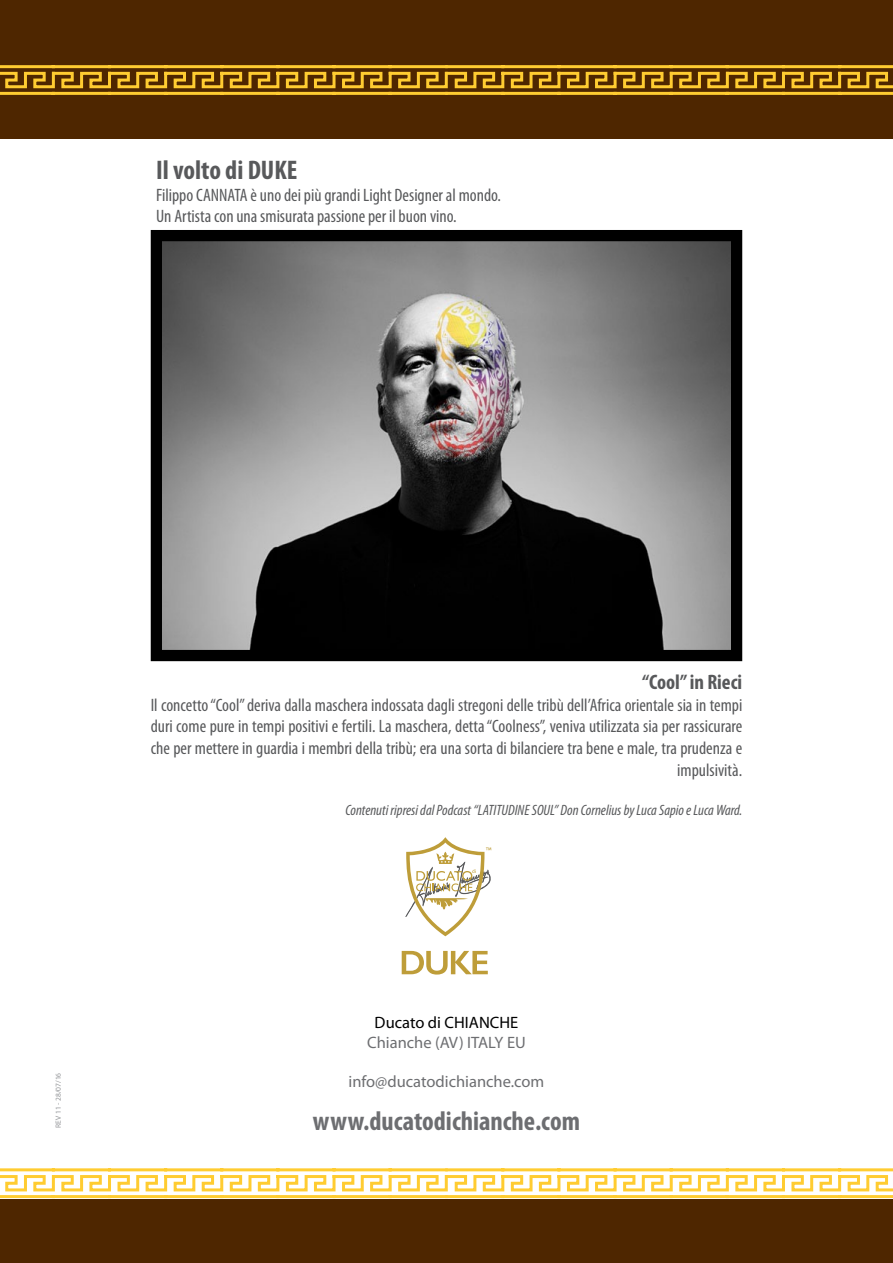
<style>
.page{position:relative;width:893px;height:1263px;background:#fff}
.page>*{position:absolute;margin:0;border:0;box-sizing:border-box;transform-origin:0 0}
.t1{font:700 condensed 27px "Myriad Pro";color:#6d6e71}
.t2{font:700 condensed 27px "Myriad Pro";color:#58595b}
.t3{font:700 condensed 21px "Myriad Pro";color:#58595b}
.t4{font:condensed 18px/21.6px "Myriad Pro";color:#58595b;text-align:right}
.t5{font:16.5px "Myriad Pro";color:#6d6e71}
.t6{font:16.5px "Myriad Pro";color:#000}
.t7{font:italic condensed 15px "Myriad Pro";color:#58595b}
.t8{font:7.5px "Myriad Pro";color:#939598}
</style>
<div class="page">
<div style="left:0;top:0;width:893px;height:139px;background:#4e2600"></div>
<div style="left:0;top:1199px;width:893px;height:64px;background:#4e2600"></div>
<svg style="left:0;top:1168px;width:893px;height:31px"></svg>
<svg style="left:0;top:65px;width:893px;height:30px"></svg>
<svg style="left:405px;top:837px;width:86px;height:99px"></svg>
<svg style="left:402px;top:951px;width:86px;height:23px"></svg>
<img style="left:163px;top:242px;width:567px;height:407px">
<div style="left:151px;top:230px;width:591px;height:431px;border:11px solid #000"></div>
<h1 class="t2" style="left:156px;top:153px;width:140px">Il volto di DUKE</h1>
<p class="t4" style="left:156px;top:184px;width:346px;text-align:left">Filippo CANNATA è uno dei più grandi Light Designer al mondo.<br>Un Artista con una smisurata passione per il buon vino.</p>
<p class="t8" style="left:54px;top:1128px;width:56px;rotate:-90deg">REV 11 - 28/07/16</p>
<p class="t3" style="left:642px;top:669px;width:102px">“Cool” in Rieci</p>
<p class="t4" style="left:151px;top:694px;width:593px">Il concetto “Cool” deriva dalla maschera indossata dagli stregoni delle tribù dell’Africa orientale sia in tempi duri come pure in tempi positivi e fertili. La maschera, detta “Coolness”, veniva utilizzata sia per rassicurare che per mettere in guardia i membri della tribù; era una sorta di bilanciere tra bene e male, tra prudenza e impulsività.</p>
<p class="t7" style="left:345px;top:801px;width:398px">Contenuti ripresi dal Podcast “LATITUDINE SOUL” Don Cornelius by Luca Sapio e Luca Ward.</p>
<p class="t6" style="left:375px;top:1012px;width:145px">Ducato di CHIANCHE</p>
<p class="t5" style="left:367px;top:1032px;width:160px">Chianche (AV) ITALY EU</p>
<p class="t5" style="left:349px;top:1072px;width:197px">info@ducatodichianche.com</p>
<h1 class="t1" style="left:313px;top:1104px;width:269px">www.ducatodichianche.com</h1>
</div>
